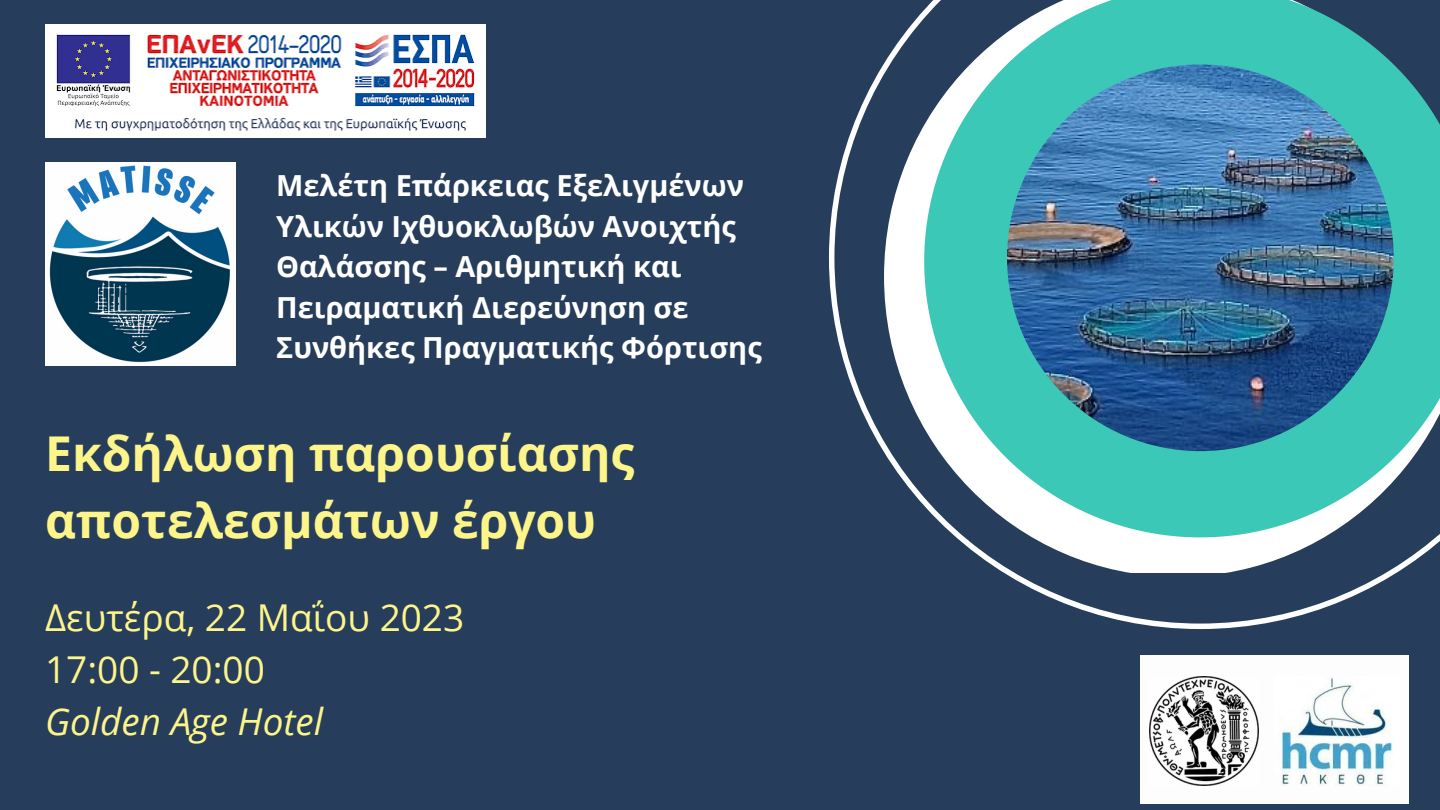
<style>
.page{position:relative;width:1440px;height:810px;background:#263e5b}
.page>*{position:absolute;margin:0;border:0;box-sizing:border-box;transform-origin:0 0}
.t1{font:700 48px/66.8px "Open Sans";color:#fdf58a}
.t2{font:37px/51.8px "Open Sans";color:#fdf58a}
.t3{font:italic 37px "Open Sans";color:#fdf58a}
.t4{font:700 29px/40.5px "Open Sans";color:#fff}
</style>
<div class="page">
<img style="left:45px;top:162px;width:191px;height:204px">
<svg style="left:829px;top:64px;width:567px;height:565px"></svg>
<svg style="left:884px;top:10px;width:556px;height:563px"></svg>
<svg style="left:924px;top:0;width:516px;height:537px;fill:#3cc8b7"></svg>
<img style="left:1007px;top:64px;width:387px;height:387px;border-radius:50%">
<div style="left:1140px;top:655px;width:269px;height:148px;background:#fdfdfe"></div>
<img style="left:1149px;top:676px;width:110px;height:110px">
<img style="left:1281px;top:677px;width:112px;height:109px">
<img style="left:45px;top:24px;width:440px;height:113px">
<p class="t4" style="left:276px;top:165px;width:487px">Μελέτη Επάρκειας Εξελιγμένων<br>Υλικών Ιχθυοκλωβών Ανοιχτής<br>Θαλάσσης – Αριθμητική και<br>Πειραματική Διερεύνηση σε<br>Συνθήκες Πραγματικής Φόρτισης</p>
<h1 class="t1" style="left:45px;top:419px;width:591px">Εκδήλωση παρουσίασης αποτελεσμάτων έργου</h1>
<p class="t2" style="left:45px;top:591px;width:421px">Δευτέρα, 22 Μαΐου 2023<br>17:00 - 20:00</p>
<p class="t3" style="left:45px;top:695px;width:279px">Golden Age Hotel</p>
</div>
